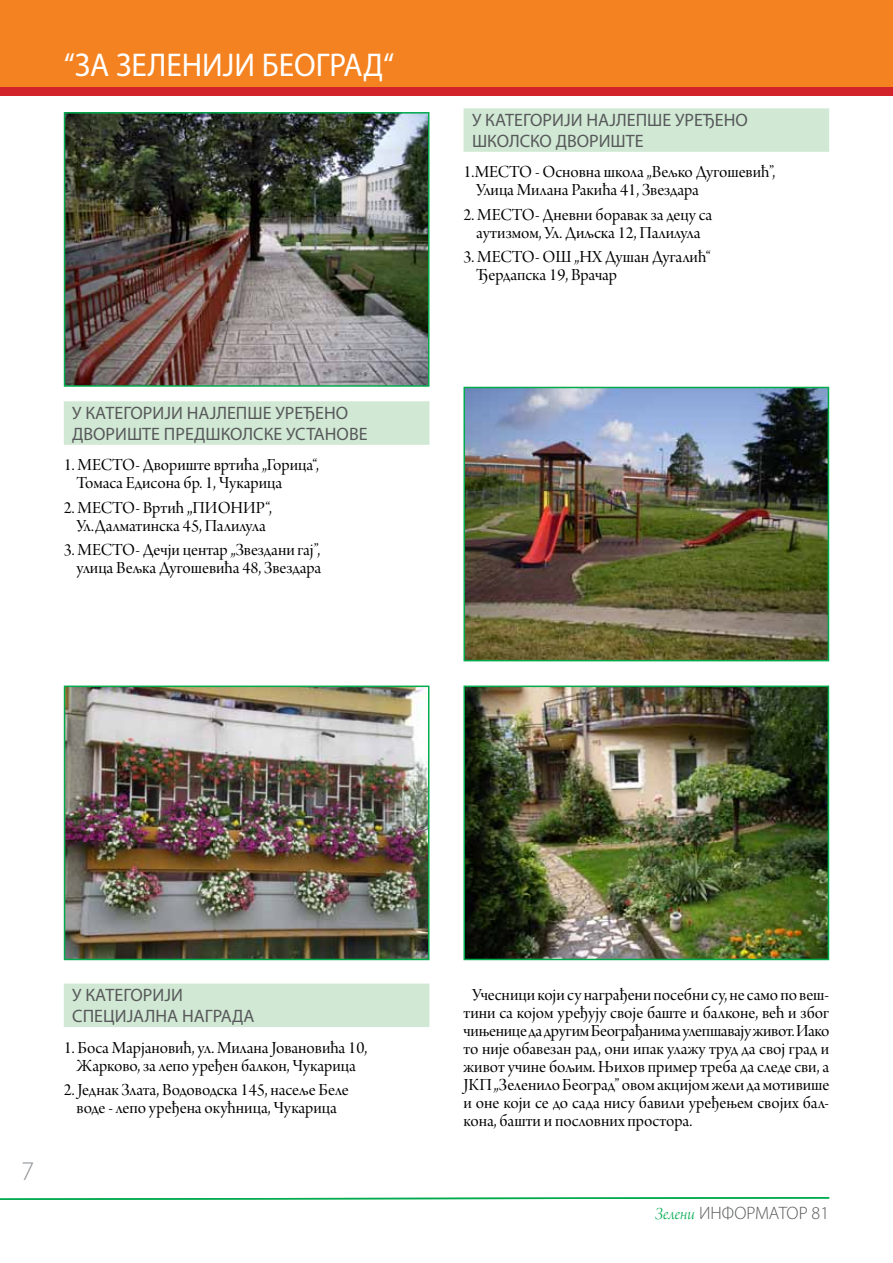
<style>
.page{position:relative;width:893px;height:1263px;background:#fff}
.page>*{position:absolute;margin:0;border:0;box-sizing:border-box;transform-origin:0 0}
.t1{font:33px "Myriad Pro";color:#fff;scale:.95 1}
.t2{font:300 27px "Myriad Pro";color:#939598}
.t3{font:18px/18px "Arno Pro Display";color:#000;text-align:center}
.t4{font:18px/21px "Myriad Pro";color:#58595b}
.t5{font:300 18px "Myriad Pro";color:#58595b}
.s1{font-family:"Arno Pro Light Italic Display";font-weight:400;color:#00ab4e}
</style>
<div class="page">
<div style="left:0;top:0;width:893px;height:89px;background:#f58220"></div>
<div style="left:0;top:88px;width:893px;height:8px;background:#d2232a"></div>
<svg style="left:0;top:1197px;width:830px;height:3px"></svg>
<img style="left:67px;top:115px;width:359px;height:269px">
<div style="left:64px;top:112px;width:365px;height:275px;border:2px solid #00ab4e"></div>
<img style="left:466px;top:390px;width:360px;height:268px">
<div style="left:463px;top:387px;width:366px;height:274px;border:2px solid #00ab4e"></div>
<img style="left:67px;top:688px;width:359px;height:269px">
<div style="left:64px;top:685px;width:365px;height:275px;border:2px solid #00ab4e"></div>
<img style="left:466px;top:688px;width:360px;height:269px">
<div style="left:463px;top:685px;width:366px;height:275px;border:2px solid #00ab4e"></div>
<div style="left:463px;top:108px;width:366px;height:44px;background:#d1e9d4"></div>
<div style="left:64px;top:401px;width:365px;height:44px;background:#d1e9d4"></div>
<div style="left:64px;top:983px;width:365px;height:44px;background:#d1e9d4"></div>
<h1 class="t1" style="left:64px;top:44px;width:349px">“ЗА ЗЕЛЕНИЈИ БЕОГРАД“</h1>
<p class="t4" style="left:72px;top:402px;width:297px">У КАТЕГОРИЈИ НАЈЛЕПШЕ УРЕЂЕНО<br>ДВОРИШТЕ ПРЕДШКОЛСКЕ УСТАНОВЕ</p>
<p class="t3" style="left:77px;top:457px;width:244px;text-align:left;text-indent:-13px">1. МЕСТО- Двориште вртића „Горица“,<br>Томаса Едисона бр. 1, Чукарица</p>
<p class="t3" style="left:64px;top:499px;width:210px">2. МЕСТО- Вртић ,,ПИОНИР“,<br>Ул.Далматинска 45, Палилула</p>
<p class="t3" style="left:64px;top:542px;width:259px;text-align:right">3. МЕСТО- Дечји центар „Звездани гај”, улица Вељка Дугошевића 48, Звездара</p>
<p class="t4" style="left:472px;top:109px;width:277px">У КАТЕГОРИЈИ НАЈЛЕПШЕ УРЕЂЕНО<br>ШКОЛСКО ДВОРИШТЕ</p>
<p class="t3" style="left:476px;top:164px;width:301px;text-align:left;text-indent:-13px">1.МЕСТО - Основна школа „Вељко Дугошевић”,<br>Улица Милана Ракића 41, Звездара</p>
<p class="t3" style="left:463px;top:207px;width:250px">2. МЕСТО- Дневни боравак за децу са аутизмом, Ул. Диљска 12, Палилула</p>
<p class="t3" style="left:476px;top:249px;width:236px;text-align:left;text-indent:-13px">3. МЕСТО- ОШ „НХ Душан Дугалић“<br>Ђердапска 19, Врачар</p>
<h2 class="t2" style="left:21px;top:1156px;width:15px">7</h2>
<p class="t4" style="left:72px;top:984px;width:184px">У КАТЕГОРИЈИ<br>СПЕЦИЈАЛНА НАГРАДА</p>
<p class="t3" style="left:64px;top:1039px;width:305px">1. Боса Марјановић, ул. Милана Јовановића 10,<br>Жарково, за лепо уређен балкон, Чукарица</p>
<p class="t3" style="left:64px;top:1082px;width:287px">2. Једнак Злата, Водоводска 145, насеље Беле воде - лепо уређена окућница, Чукарица</p>
<p class="t3" style="left:463px;top:986px;width:368px;text-align:justify;text-indent:8px">Учесници који су награђени посебни су, не само по веш&shy;тини са којом уређују своје баште и балконе, већ и због чињенице да другим Београђанима улепшавају живот. Иако то није обавезан рад, они ипак улажу труд да свој град и живот учине бољим. Њихов пример треба да следе сви, а ЈКП „Зеленило Београд” овом акцијом жели да мотивише и оне који се до сада нису бавили уређењем својих бал&shy;кона, башти и пословних простора.</p>
<p class="t5" style="left:655px;top:1203px;width:175px"><span class="s1">Зелени</span> ИНФОРМАТОР 81</p>
</div>
